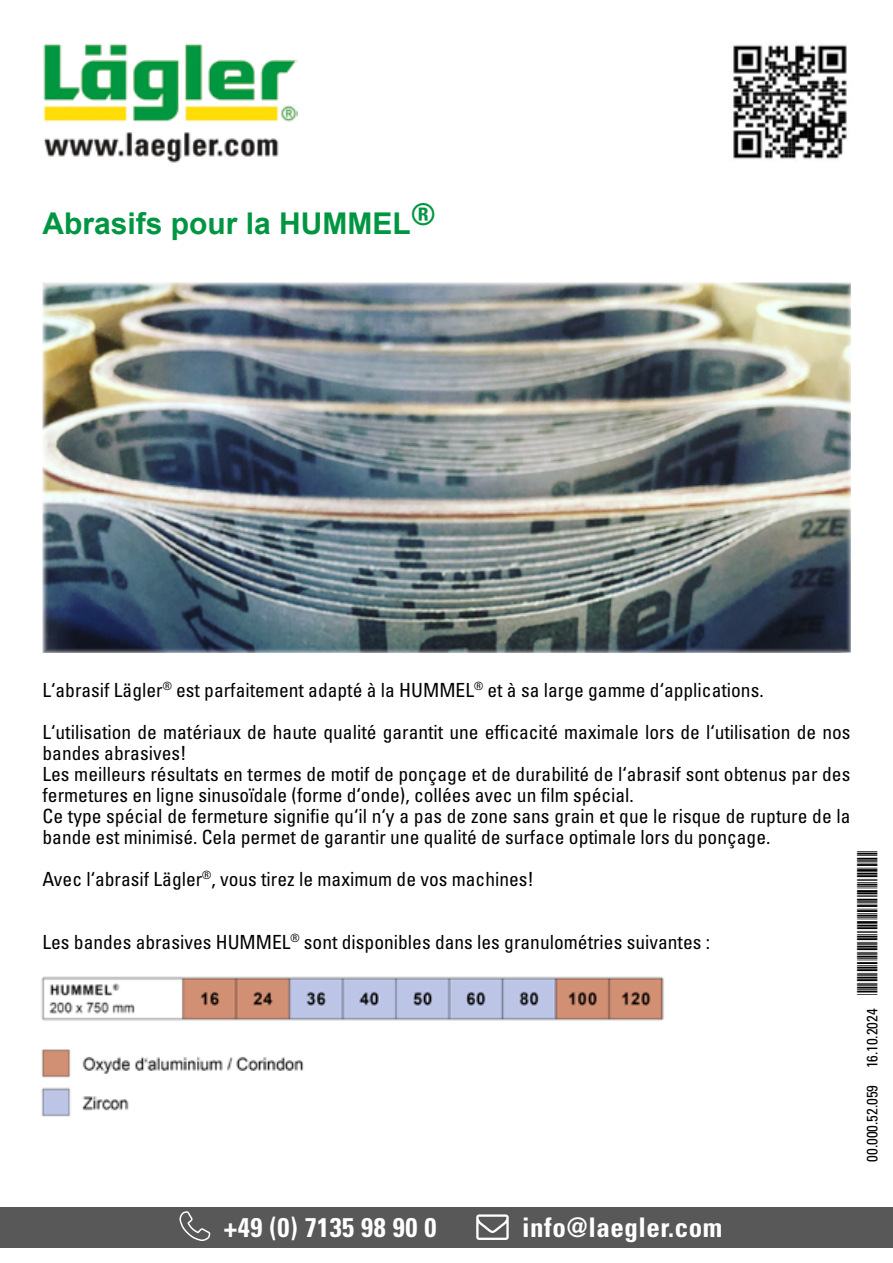
<style>
.page{position:relative;width:893px;height:1263px;background:#fff}
.page>*{position:absolute;margin:0;border:0;box-sizing:border-box;transform-origin:0 0}
.t1{font:700 30px "Arial";color:#009641}
.t2{font:700 condensed 27px "Univers LT Std";letter-spacing:.02em;color:#fff}
.t3{font:condensed 19.5px/21px "Univers LT Pro";color:#020203}
.t4{font:condensed 15px "Univers LT Pro";color:#000}
.s1{font-family:"Free 3 of 9 Extended";font-stretch:normal;font-size:27px}
</style>
<div class="page">
<img style="left:43px;top:283px;width:807px;height:370px">
<img style="left:41px;top:976px;width:623px;height:45px">
<img style="left:41px;top:1049px;width:263px;height:68px">
<img style="left:43px;top:43px;width:255px;height:120px">
<div style="left:0;top:1207px;width:893px;height:41px;background:#595858"></div>
<svg style="left:179px;top:1211px;width:32px;height:30px"></svg>
<svg style="left:476px;top:1214px;width:33px;height:26px"></svg>
<img style="left:733px;top:44px;width:114px;height:116px">
<h1 class="t1" style="left:43px;top:203px;width:395px">Abrasifs pour la HUMMEL<sup>®</sup></h1>
<p class="t3" style="left:43px;top:668px;width:809px;line-height:42px">L‘abrasif Lägler<sup>®</sup> est parfaitement adapté à la HUMMEL<sup>®</sup> et à sa large gamme d‘applications.<br>L‘utilisation de matériaux de haute qualité garantit une efficacité maximale lors de l‘utilisation de nos</p>
<p class="t3" style="left:43px;top:742px;width:810px">bandes abrasives!<br>Les meilleurs résultats en termes de motif de ponçage et de durabilité de l‘abrasif sont obtenus par des fermetures en ligne sinusoïdale (forme d‘onde), collées avec un film spécial.<br>Ce type spécial de fermeture signifie qu‘il n‘y a pas de zone sans grain et que le risque de rupture de la bande est minimisé. Cela permet de garantir une qualité de surface optimale lors du ponçage.</p>
<p class="t3" style="left:43px;top:868px;width:493px">Avec l‘abrasif Lägler<sup>®</sup>, vous tirez le maximum de vos machines!</p>
<p class="t4" style="left:862px;top:1162px;width:313px;rotate:-90deg">00.000.52.059 16.10.2024 <span class="s1">00.000.52.059</span></p>
<p class="t3" style="left:43px;top:931px;width:669px">Les bandes abrasives HUMMEL<sup>®</sup> sont disponibles dans les granulométries suivantes :</p>
<h2 class="t2" style="left:224px;top:1210px;width:214px">+49 (0) 7135 98 90 0</h2>
<h2 class="t2" style="left:522px;top:1210px;width:202px">info@laegler.com</h2>
</div>
